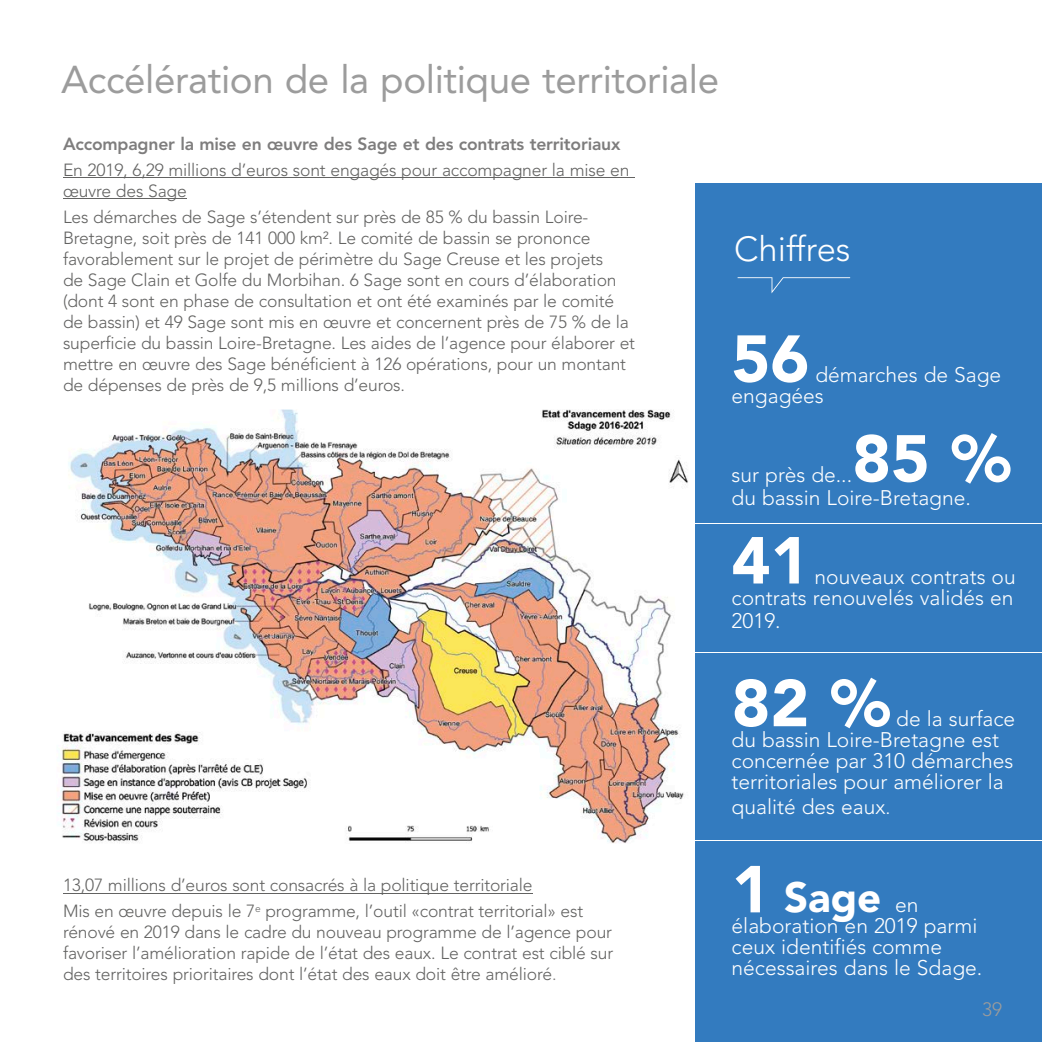
<style>
.page{position:relative;width:1042px;height:1042px;background:#fff}
.page>*{position:absolute;margin:0;border:0;box-sizing:border-box;transform-origin:0 0}
.t1{font:900 65.62px "Avenir LT Std";color:#fff}
.t2{font:900 42px "Avenir LT Std";color:#fff}
.t3{font:38.5px "Avenir LT Std";letter-spacing:-.01em;color:#9c9c9c}
.t4{font:300 34.48px "Avenir LT Std";color:#fff}
.t5{font:300 21px/21px "Avenir LT Std";color:#fff}
.t6{font:300 19.25px "Avenir LT Std";color:#9c9c9c}
.t7{font:300 17.5px/21px "Avenir LT Std";letter-spacing:-.01em;color:#636362}
.t8{font:800 17.5px "Avenir LT Std";letter-spacing:-.01em;color:#7e7d7d}
.s1{color:#7e7d7d}
.s2{font-size:19.25px}
.s3{font-size:65.62px}
.s4{font-weight:300;font-size:21px}
</style>
<div class="page">
<div style="left:695px;top:184px;width:347px;height:858px;background:#337bbf"></div>
<hr style="left:693px;top:523px;width:349px;height:1px;background:#fff">
<svg style="left:737px;top:277px;width:113px;height:16px"></svg>
<hr style="left:63px;top:177px;width:571px;height:1px;background:#636362">
<hr style="left:63px;top:198px;width:124px;height:1px;background:#636362">
<hr style="left:685px;top:652px;width:357px;height:1px;background:#fff">
<hr style="left:693px;top:840px;width:349px;height:1px;background:#fff">
<img style="left:58px;top:409px;width:630px;height:434px">
<hr style="left:63px;top:893px;width:469px;height:1px;background:#636362">
<h3 class="t3" style="left:61px;top:57px;width:659px">Accélération de la politique territoriale</h3>
<p class="t8" style="left:63px;top:133px;width:559px">Accompagner la mise en œuvre des Sage et des contrats territoriaux</p>
<p class="t7" style="left:63px;top:159px;width:568px">En 2019, 6,29 millions d’euros sont engagés pour accompagner la mise en œuvre des Sage</p>
<p class="t7" style="left:63px;top:206px;width:573px">Les démarches de Sage s’étendent sur près de 85 % du bassin Loire-Bretagne, soit près de 141 000 km². Le comité de bassin se prononce favorablement sur le projet de périmètre du Sage Creuse et les projets<br>de Sage Clain et Golfe du Morbihan. 6 Sage sont en cours d’élaboration (dont 4 sont en phase de consultation et ont été examinés par le comité de bassin) et 49 Sage sont mis en œuvre et concernent près de 75 % de la superficie du bassin Loire-Bretagne. Les aides de l’agence pour élaborer et mettre en œuvre des Sage bénéficient à 126 opérations, pour un montant de dépenses de près de 9,5 millions d’euros.</p>
<h3 class="t4" style="left:734px;top:228px;width:118px">Chiffres</h3>
<h1 class="t1" style="left:731px;top:319px;width:79px">56</h1>
<p class="t5" style="left:731px;top:364px;width:271px;text-indent:84px">démarches de Sage engagées</p>
<h1 class="t1" style="left:852px;top:419px;width:160px">85 %</h1>
<p class="t5" style="left:731px;top:463px;width:241px;line-height:23.1px">sur près de...<br>du bassin Loire-Bretagne.</p>
<h1 class="t1" style="left:731px;top:521px;width:79px">41</h1>
<p class="t5" style="left:731px;top:566px;width:286px;text-align:right">nouveaux contrats ou<br>contrats renouvelés validés en</p>
<p class="t5" style="left:731px;top:610px;width:51px">2019.</p>
<p class="t7" style="left:63px;top:872px;width:522px;line-height:25.9px">13,07 millions d’euros sont consacrés à la politique territoriale<br>Mis en œuvre depuis le 7<sup>e</sup> programme, l’outil «contrat territorial» est</p>
<p class="t7" style="left:63px;top:922px;width:552px;text-align:justify">rénové en 2019 dans le cadre du nouveau programme de l’agence pour favoriser l’amélioration rapide de l’état des eaux. Le contrat est ciblé sur des territoires prioritaires dont l’état des eaux doit être amélioré<span class="s1">.</span></p>
<h1 class="t1" style="left:731px;top:664px;width:160px">82 %</h1>
<p class="t5" style="left:731px;top:708px;width:285px;text-indent:165px">de la surface du bassin Loire-Bretagne est concernée par 310 démarches territoriales pour améliorer la</p>
<p class="t5" style="left:731px;top:796px;width:160px">qualité des eaux<span class="s2">.</span></p>
<h2 class="t2" style="left:731px;top:872px;width:188px"><span class="s3">1</span> Sage <span class="s4">en</span></h2>
<p class="t5" style="left:731px;top:915px;width:252px">élaboration en 2019 parmi ceux identifiés comme nécessaires dans le Sdage.</p>
<p class="t6" style="left:982px;top:998px;width:22px">39</p>
</div>
